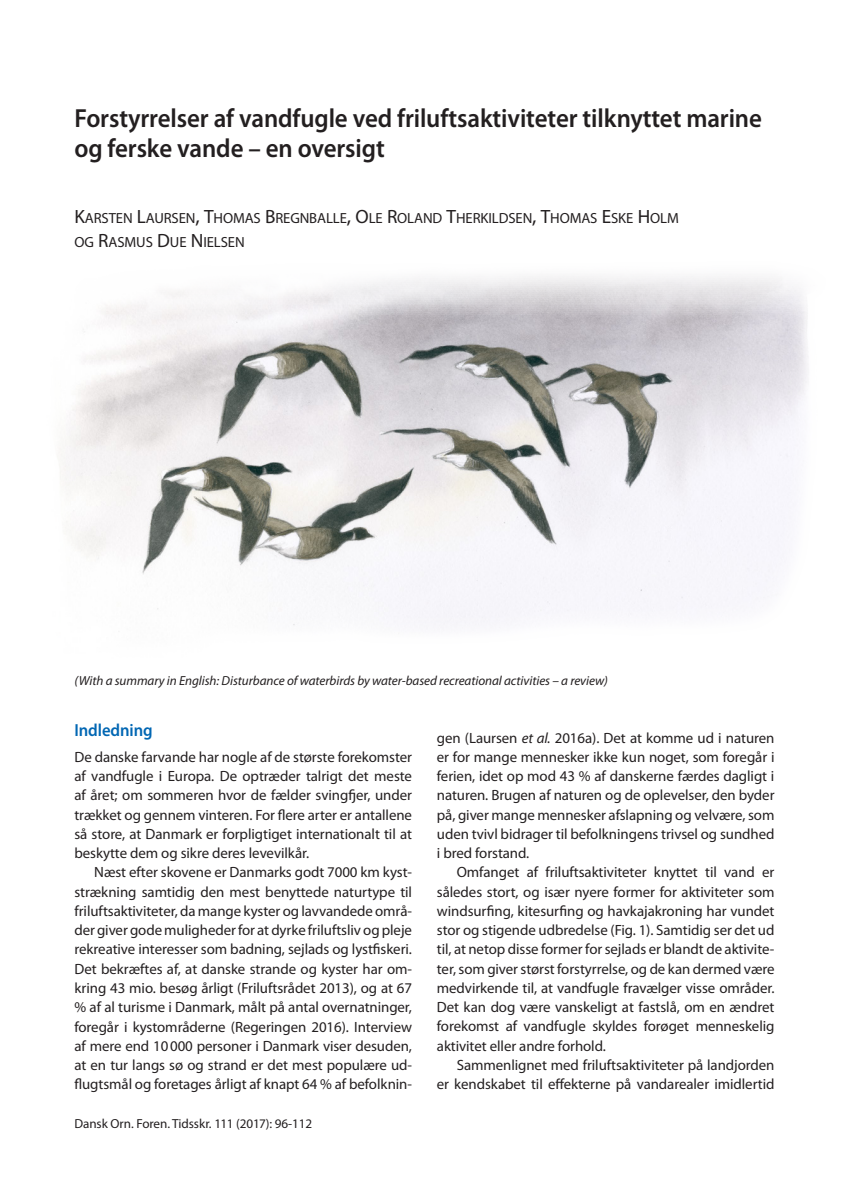
<style>
.page{position:relative;width:844px;height:1191px;background:#fff}
.page>*{position:absolute;margin:0;border:0;box-sizing:border-box;transform-origin:0 0}
.t1{font:600 26.25px/29.8px "Myriad Pro";letter-spacing:-.005em;color:#231f20;scale:.95 1}
.t2{font:600 17.5px "Myriad Pro";letter-spacing:-.005em;color:#0166b3;scale:.95 1}
.t3{font:14.88px/19.2px "Myriad Pro";letter-spacing:-.005em;color:#231f20;text-align:justify}
.t4{font:14.7px/24.5px "Myriad Pro";letter-spacing:-.005em;color:#231f20}
.t5{font:italic 13.12px "Myriad Pro";letter-spacing:-.005em;color:#231f20}
.t6{font:13.12px "Myriad Pro";letter-spacing:-.005em;color:#231f20}
.s1{font-size:19.25px}
.s2{font-size:21px}
.s3{font-style:italic}
</style>
<div class="page">
<img style="left:60px;top:276px;width:748px;height:350px">
<h1 class="t1" style="left:74px;top:102px;width:725px">Forstyrrelser af vandfugle ved friluftsaktiviteter tilknyttet marine og ferske vande – en oversigt</h1>
<p class="t4" style="left:74px;top:205px;width:605px"><span class="s1">K</span>ARSTEN <span class="s1">L</span>AURSEN<span class="s2">,</span> <span class="s1">T</span>HOMAS <span class="s1">B</span>REGNBALLE<span class="s2">,</span> <span class="s1">O</span>LE <span class="s1">R</span>OLAND <span class="s1">T</span>HERKILDSEN<span class="s2">,</span> <span class="s1">T</span>HOMAS <span class="s1">E</span>SKE <span class="s1">H</span> OLM<br>OG <span class="s1">R</span>ASMUS <span class="s1">D</span>UE <span class="s1">N</span> IELSEN</p>
<p class="t5" style="left:74px;top:672px;width:535px">(With a summary in English: Disturbance of waterbirds by water-based recreational activities – a review)</p>
<p class="t2" style="left:74px;top:718px;width:84px">Indledning</p>
<p class="t3" style="left:74px;top:747px;width:339px">De danske farvande har nogle af de største forekomster af vandfugle i Europa. De optræder talrigt det meste af året; om sommeren hvor de fælder svingfjer, under trækket og gennem vinteren. For flere arter er antallene så store, at Danmark er forpligtiget internationalt til at beskytte dem og sikre deres levevilkår.</p>
<p class="t3" style="left:74px;top:862px;width:339px;text-indent:20px">Næst efter skovene er Danmarks godt 7000 km kyst&shy;strækning samtidig den mest benyttede naturtype til friluftsaktiviteter, da mange kyster og lavvandede områ&shy;der giver gode muligheder for at dyrke friluftsliv og pleje rekreative interesser som badning, sejlads og lystfiskeri.<br>Det bekræftes af, at danske strande og kyster har om&shy;kring 43 mio. besøg årligt (Friluftsrådet 2013), og at 67 % af al turisme i Danmark, målt på antal overnatninger, foregår i kystområderne (Regeringen 2016). Interview af mere end 10000 personer i Danmark viser desuden, at en tur langs sø og strand er det mest populære ud&shy;flugtsmål og foretages årligt af knapt 64 % af befolknin-</p>
<p class="t6" style="left:74px;top:1116px;width:239px">Dansk Orn. Foren. Tidsskr. 111 (2017): 96-112</p>
<p class="t3" style="left:437px;top:728px;width:339px">gen (Laursen <span class="s3">et al.</span> 2016a). Det at komme ud i naturen er for mange mennesker ikke kun noget, som foregår i ferien, idet op mod 43 % af danskerne færdes dagligt i naturen. Brugen af naturen og de oplevelser, den byder på, giver mange mennesker afslapning og velvære, som uden tvivl bidrager til befolkningens trivsel og sundhed i bred forstand.</p>
<p class="t3" style="left:437px;top:862px;width:339px;text-indent:20px">Omfanget af friluftsaktiviteter knyttet til vand er således stort, og især nyere former for aktiviteter som windsurfing, kitesurfing og havkajakroning har vundet stor og stigende udbredelse (Fig. 1). Samtidig ser det ud til, at netop disse former for sejlads er blandt de aktivite&shy;ter, som giver størst forstyrrelse, og de kan dermed være medvirkende til, at vandfugle fravælger visse områder.<br>Det kan dog være vanskeligt at fastslå, om en ændret forekomst af vandfugle skyldes forøget menneskelig aktivitet eller andre forhold.</p>
<p class="t3" style="left:437px;top:1055px;width:339px;text-align:right">Sammenlignet med friluftsaktiviteter på landjorden<br>er kendskabet til effekterne på vandarealer imidlertid</p>
</div>
